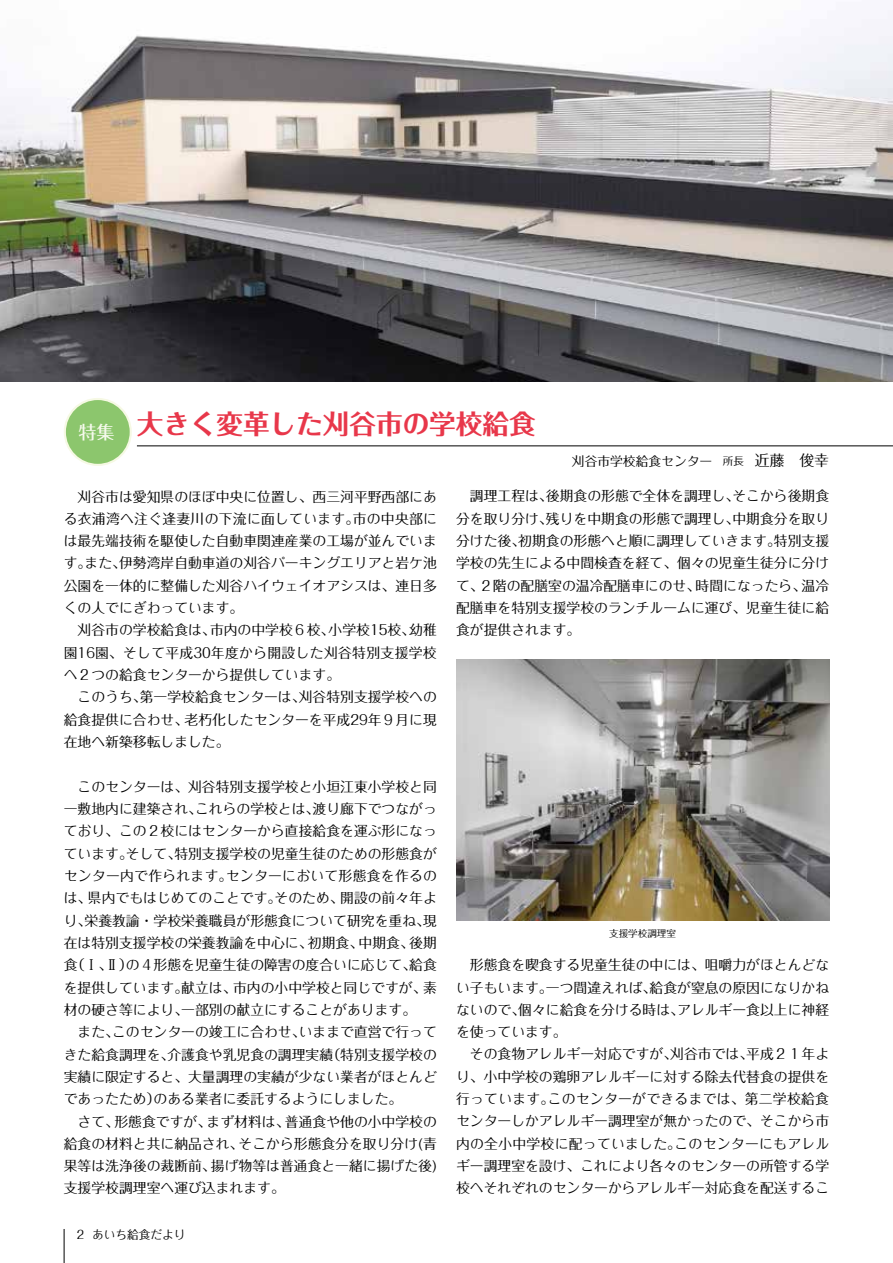
<style>
.page{position:relative;width:893px;height:1263px;background:#fff}
.page>*{position:absolute;margin:0;border:0;box-sizing:border-box;transform-origin:0 0}
.t1{font:700 26.55px "Folk Pro";color:#e8374a}
.t2{font:13.8px/22.4px "Folk Pro";color:#000}
.t3{font:12.75px "Folk Pro";color:#000}
.t4{font:11.7px "Folk Pro";color:#000}
.t5{font:9.6px "Folk Pro";color:#000}
.s1{font-size:10.65px}
.s2{font-size:14.85px}
</style>
<div class="page">
<hr style="left:64px;top:1229px;width:1px;height:34px;background:#000">
<div style="left:65px;top:399px;width:66px;height:66px;background:#8cc66d;border-radius:50%"></div>
<div style="left:64px;top:398px;width:68px;height:68px;border:2px solid #f6f9e4;border-radius:50%"></div>
<hr style="left:137px;top:445px;width:756px;height:1px;background:#000">
<img style="left:0;top:10px;width:893px;height:371px">
<img style="left:456px;top:660px;width:373px;height:261px">
<h1 class="t1" style="left:79px;top:401px;width:458px"><sub>特集</sub> 大きく変革した刈谷市の学校給食</h1>
<p class="t3" style="left:572px;top:450px;width:259px">刈谷市学校給食センター<span class="s1">　所長　</span><span class="s2">近藤　俊幸</span></p>
<p class="t2" style="left:64px;top:483px;width:375px">　刈谷市は愛知県のほぼ中央に位置し、西三河平野西部にある衣浦湾へ注ぐ逢妻川の下流に面しています。市の中央部には最先端技術を駆使した自動車関連産業の工場が並んでいます。また、伊勢湾岸自動車道の刈谷パーキングエリアと岩ケ池公園を一体的に整備した刈谷ハイウェイオアシスは、連日多くの人でにぎわっています。<br>　刈谷市の学校給食は、市内の中学校６校、小学校15校、幼稚園16園、そして平成30年度から開設した刈谷特別支援学校へ２つの給食センターから提供しています。<br>　このうち、第一学校給食センターは、刈谷特別支援学校への給食提供に合わせ、老朽化したセンターを平成29年９月に現在地へ新築移転しました。</p>
<p class="t2" style="left:64px;top:773px;width:375px">　このセンターは、刈谷特別支援学校と小垣江東小学校と同一敷地内に建築され、これらの学校とは、渡り廊下でつながっており、この２校にはセンターから直接給食を運ぶ形になっています。そして、特別支援学校の児童生徒のための形態食がセンター内で作られます。センターにおいて形態食を作るのは、県内でもはじめてのことです。そのため、開設の前々年より、栄養教諭・学校栄養職員が形態食について研究を重ね、現在は特別支援学校の栄養教諭を中心に、初期食、中期食、後期食（Ⅰ、Ⅱ）の４形態を児童生徒の障害の度合いに応じて、給食を提供しています。献立は、市内の小中学校と同じですが、素材の硬さ等により、一部別の献立にすることがあります。<br>　また、このセンターの竣工に合わせ、いままで直営で行ってきた給食調理を、介護食や乳児食の調理実績（特別支援学校の実績に限定すると、大量調理の実績が少ない業者がほとんどであったため）のある業者に委託するようにしました。<br>　さて、形態食ですが、まず材料は、普通食や他の小中学校の給食の材料と共に納品され、そこから形態食分を取り分け(青果等は洗浄後の裁断前、揚げ物等は普通食と一緒に揚げた後)支援学校調理室へ運び込まれます。</p>
<p class="t4" style="left:77px;top:1225px;width:110px">2 あいち給食だより</p>
<p class="t2" style="left:456px;top:483px;width:375px;text-align:justify">　調理工程は、後期食の形態で全体を調理し、そこから後期食分を取り分け、残りを中期食の形態で調理し、中期食分を取り分けた後、初期食の形態へと順に調理していきます。特別支援学校の先生による中間検査を経て、個々の児童生徒分に分けて、２階の配膳室の温冷配膳車にのせ、時間になったら、温冷配膳車を特別支援学校のランチルームに運び、児童生徒に給食が提供されます。</p>
<p class="t5" style="left:609px;top:925px;width:68px">支援学校調理室</p>
<p class="t2" style="left:456px;top:952px;width:375px">　形態食を喫食する児童生徒の中には、咀嚼力がほとんどない子もいます。一つ間違えれば、給食が窒息の原因になりかねないので、個々に給食を分ける時は、アレルギー食以上に神経を使っています。<br>　その食物アレルギー対応ですが、刈谷市では、平成２１年より、小中学校の鶏卵アレルギーに対する除去代替食の提供を行っています。このセンターができるまでは、第二学校給食センターしかアレルギー調理室が無かったので、そこから市内の全小中学校に配っていました。このセンターにもアレルギー調理室を設け、これにより各々のセンターの所管する学校へそれぞれのセンターからアレルギー対応食を配送するこ</p>
</div>
